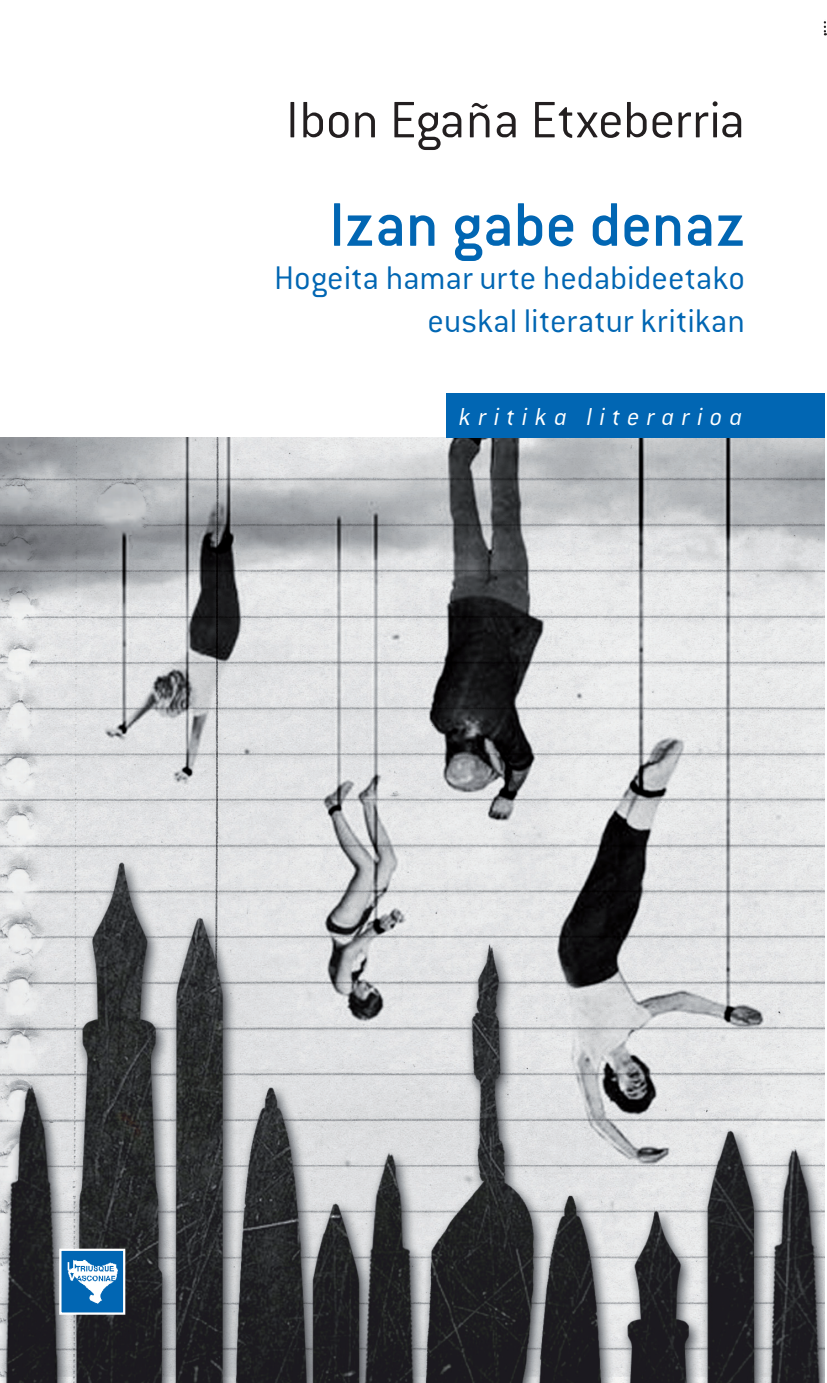
<style>
.page{position:relative;width:827px;height:1383px;background:#fff}
.page>*{position:absolute;margin:0;border:0;box-sizing:border-box;transform-origin:0 0}
.t1{font:500 67.5px "Conduit ITC";letter-spacing:-.005em;color:#0166b3}
.t2{font:300 56.25px "Conduit ITC";letter-spacing:-.005em;color:#231f20}
.t3{font:300 36px/43.2px "Conduit ITC";color:#0166b3;text-align:right}
.t4{font:italic 300 27px "Conduit ITC";letter-spacing:.265em;color:#fff}
</style>
<div class="page">
<img style="left:0;top:437px;width:825px;height:945px">
<div style="left:446px;top:393px;width:379px;height:44px;background:#0166b3"></div>
<img style="left:62px;top:1251px;width:60px;height:60px">
<div style="left:59px;top:1248px;width:66px;height:66px;border:2px solid #fff"></div>
<svg style="left:823px;top:21px;width:4px;height:15px"></svg>
<h2 class="t2" style="left:286px;top:89px;width:461px">Ibon Egaña Etxeberria</h2>
<h1 class="t1" style="left:329px;top:187px;width:418px">Izan gabe denaz</h1>
<p class="t3" style="left:274px;top:256px;width:472px">Hogeita hamar urte hedabideetako euskal literatur kritikan</p>
<p class="t4" style="left:459px;top:402px;width:285px">kritika literarioa</p>
</div>
